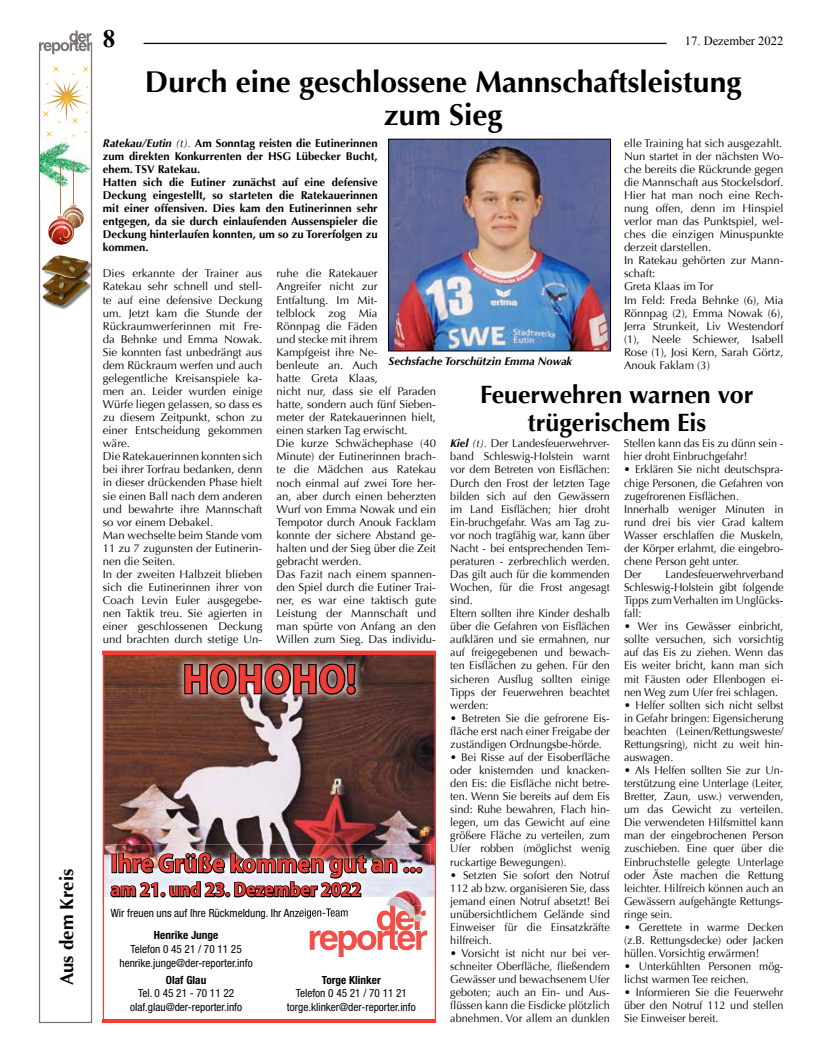
<style>
.page{position:relative;width:819px;height:1053px;background:#fff}
.page>*{position:absolute;margin:0;border:0;box-sizing:border-box;transform-origin:0 0}
.t1{font:700 semi-condensed 41.25px "Myriad Pro";letter-spacing:.02em;color:#f13d37}
.t2{font:700 30px/32.5px "Optima";color:#000;text-align:center}
.t3{font:700 semi-condensed 26.25px "Myriad Pro";color:#f13d37}
.t4{font:700 25px/27.5px "Optima";color:#000;text-align:center}
.t5{font:700 25px "Times New Roman";color:#000}
.t6{font:700 semi-condensed 20px "Myriad Pro";color:#f13d37}
.t7{font:700 18.75px "Optima";color:#000}
.t8{font:12.5px "Times New Roman";color:#000}
.t9{font:11.25px/13px "Optima";color:#000;text-align:justify}
.t10{font:700 11.25px/13px "Optima";color:#000}
.t11{font:condensed 11.25px/13.5px "Helvetica Neue";color:#000;text-align:center}
.t12{font:italic 700 11.25px "Optima";color:#000}
.s1{font-style:italic}
.s2{font-weight:400;font-style:italic}
.s3{font-weight:700;font-style:italic}
.s4{font-weight:700}
</style>
<div class="page">
<hr style="left:144px;top:43px;width:522px;height:1px;background:#000">
<img style="left:103px;top:650px;width:333px;height:372px">
<img style="left:301px;top:882px;width:135px;height:82px">
<img style="left:103px;top:844px;width:327px;height:61px">
<svg style="left:109px;top:849px;width:318px;height:107px"></svg>
<img style="left:390px;top:141px;width:218px;height:208px">
<div style="left:388px;top:139px;width:222px;height:212px;border:1px solid #000"></div>
<svg style="left:39px;top:54px;width:53px;height:968px"></svg>
<svg style="left:39px;top:30px;width:53px;height:24px"></svg>
<div style="left:44px;top:277px;width:47px;height:33px;background:#000;opacity:.5"></div>
<img style="left:43px;top:294px;width:45px;height:12px">
<svg style="left:41px;top:66px;width:51px;height:58px"></svg>
<svg style="left:46px;top:131px;width:6px;height:6px"></svg>
<div style="left:44px;top:266px;width:47px;height:32px;background:#000;opacity:.5"></div>
<img style="left:43px;top:282px;width:45px;height:12px">
<div style="left:43px;top:256px;width:49px;height:26px;background:#000;opacity:.5"></div>
<img style="left:42px;top:255px;width:46px;height:23px">
<img style="left:41px;top:137px;width:49px;height:62px">
<hr style="left:73px;top:160px;width:1px;height:43px;background:#ae794d">
<img style="left:77px;top:207px;width:7px;height:21px">
<img style="left:77px;top:210px;width:7px;height:15px">
<hr style="left:61px;top:160px;width:1px;height:54px;background:#ae794d">
<img style="left:48px;top:219px;width:26px;height:26px">
<img style="left:48px;top:222px;width:26px;height:20px">
<svg style="left:57px;top:202px;width:20px;height:28px"></svg>
<svg style="left:59px;top:236px;width:3px;height:4px"></svg>
<p class="t7" style="left:56px;top:985px;width:118px;rotate:-90deg">Aus dem Kreis</p>
<p class="t5" style="left:103px;top:21px;width:14px">8</p>
<p class="t8" style="left:685px;top:32px;width:100px">17. Dezember 2022</p>
<p class="t2" style="left:145px;top:66px;width:598px">Durch eine geschlossene Mannschaftsleistung zum Sieg</p>
<p class="t10" style="left:103px;top:136px;width:276px"><span class="s1">Ratekau/Eutin</span> <span class="s2">(t).</span> Am Sonntag reisten die Eutinerinnen zum direkten Konkurrenten der HSG Lübecker Bucht, ehem. TSV Ratekau.<br>Hatten sich die Eutiner zunächst auf eine defensive Deckung eingestellt, so starteten die Ratekauerinnen mit einer offensiven. Dies kam den Eutinerinnen sehr entgegen, da sie durch einlaufenden Aussenspieler die Deckung hinterlaufen konnten, um so zu Torerfolgen zu kommen.</p>
<p class="t9" style="left:624px;top:136px;width:161px;text-align:left">elle Training hat sich ausgezahlt.<br>Nun startet in der nächsten Wo&shy;che bereits die Rückrunde gegen die Mannschaft aus Stockelsdorf.<br>Hier hat man noch eine Rech&shy;nung offen, denn im Hinspiel verlor man das Punktspiel, wel&shy;ches die einzigen Minuspunkte derzeit darstellen.<br>In Ratekau gehörten zur Mann&shy;schaft:<br>Greta Klaas im Tor<br>Im Feld: Freda Behnke (6), Mia<br>Rönnpag (2), Emma Nowak (6),<br>Jerra Strunkeit, Liv Westendorf (1), Neele Schiewer, Isabell<br>Rose (1), Josi Kern, Sarah Görtz,<br>Anouk Faklam (3)</p>
<p class="t4" style="left:480px;top:381px;width:275px">Feuerwehren warnen vor trügerischem Eis</p>
<p class="t9" style="left:450px;top:437px;width:161px;text-align:left"><span class="s3">Kiel</span> <span class="s1">(t).</span> Der Landesfeuerwehrver&shy;band Schleswig-Holstein warnt vor dem Betreten von Eisflächen:<br>Durch den Frost der letzten Tage bilden sich auf den Gewässern im Land Eisflächen; hier droht<br>Ein-bruchgefahr. Was am Tag zu&shy;vor noch tragfähig war, kann über<br>Nacht - bei entsprechenden Tem&shy;peraturen - zerbrechlich werden.<br>Das gilt auch für die kommenden<br>Wochen, für die Frost angesagt sind.<br>Eltern sollten ihre Kinder deshalb über die Gefahren von Eisflächen aufklären und sie ermahnen, nur auf freigegebenen und bewach&shy;ten Eisflächen zu gehen. Für den sicheren Ausflug sollten einige<br>Tipps der Feuerwehren beachtet werden:</p>
<p class="t9" style="left:450px;top:711px;width:161px">• Betreten Sie die gefrorene Eis&shy;fläche erst nach einer Freigabe der zuständigen Ordnungsbe-hörde.</p>
<p class="t9" style="left:450px;top:750px;width:161px">• Bei Risse auf der Eisoberfläche oder knisternden und knacken&shy;den Eis: die Eisfläche nicht betre&shy;ten. Wenn Sie bereits auf dem Eis sind: Ruhe bewahren, Flach hin&shy;legen, um das Gewicht auf eine größere Fläche zu verteilen, zum Ufer robben (möglichst wenig ruckartige Bewegungen).</p>
<p class="t9" style="left:450px;top:868px;width:161px">• Setzten Sie sofort den Notruf 112 ab bzw. organisieren Sie, dass jemand einen Notruf absetzt! Bei unübersichtlichem Gelände sind Einweiser für die Einsatzkräfte hilfreich.</p>
<p class="t9" style="left:450px;top:946px;width:161px">• Vorsicht ist nicht nur bei ver&shy;schneiter Oberfläche, fließendem Gewässer und bewachsenem Ufer geboten; auch an Ein- und Aus&shy;flüssen kann die Eisdicke plötzlich abnehmen. Vor allem an dunklen</p>
<p class="t9" style="left:103px;top:267px;width:161px;text-align:left">Dies erkannte der Trainer aus<br>Ratekau sehr schnell und stell&shy;te auf eine defensive Deckung um. Jetzt kam die Stunde der<br>Rückraumwerferinnen mit Fre&shy;da Behnke und Emma Nowak.<br>Sie konnten fast unbedrängt aus dem Rückraum werfen und auch gelegentliche Kreisanspiele ka&shy;men an. Leider wurden einige<br>Würfe liegen gelassen, so dass es zu diesem Zeitpunkt, schon zu einer Entscheidung gekommen wäre.<br>Die Ratekauerinnen konnten sich bei ihrer Torfrau bedanken, denn in dieser drückenden Phase hielt sie einen Ball nach dem anderen und bewahrte ihre Mannschaft so vor einem Debakel.<br>Man wechselte beim Stande vom<br>11 zu 7 zugunsten der Eutinerin&shy;nen die Seiten.<br>In der zweiten Halbzeit blieben sich die Eutinerinnen ihrer von<br>Coach Levin Euler ausgegebe&shy;nen Taktik treu. Sie agierten in einer geschlossenen Deckung und brachten durch stetige Un-</p>
<p class="t9" style="left:276px;top:267px;width:161px;text-align:left">ruhe die Ratekauer<br>Angreifer nicht zur<br>Entfaltung. Im Mit-<br>telblock zog Mia<br>Rönnpag die Fäden<br>und stecke mit ihrem<br>Kampfgeist ihre Ne-<br>benleute an. Auch<br>hatte Greta Klaas,<br>nicht nur, dass sie elf Paraden hatte, sondern auch fünf Sieben&shy;meter der Ratekauerinnen hielt, einen starken Tag erwischt.<br>Die kurze Schwächephase (40<br>Minute) der Eutinerinnen brach&shy;te die Mädchen aus Ratekau noch einmal auf zwei Tore her&shy;an, aber durch einen beherzten<br>Wurf von Emma Nowak und ein<br>Tempotor durch Anouk Facklam konnte der sichere Abstand ge&shy;halten und der Sieg über die Zeit gebracht werden.<br>Das Fazit nach einem spannen&shy;den Spiel durch die Eutiner Trai&shy;ner, es war eine taktisch gute<br>Leistung der Mannschaft und man spürte von Anfang an den<br>Willen zum Sieg. Das individu-</p>
<p class="t12" style="left:388px;top:354px;width:185px">Sechsfache Torschützin Emma Nowak</p>
<p class="t9" style="left:624px;top:437px;width:161px">Stellen kann das Eis zu dünn sein - hier droht Einbruchgefahr!</p>
<p class="t9" style="left:624px;top:463px;width:161px;text-align:left">• Erklären Sie nicht deutschspra&shy;chige Personen, die Gefahren von zugefrorenen Eisflächen.<br>Innerhalb weniger Minuten in rund drei bis vier Grad kaltem<br>Wasser erschlaffen die Muskeln, der Körper erlahmt, die eingebro&shy;chene Person geht unter.<br>Der</p>
<p class="t9" style="left:624px;top:567px;width:161px;text-indent:41px">Landesfeuerwehrverband Schleswig-Holstein gibt folgende Tipps zum Verhalten im Unglücks&shy;fall:</p>
<p class="t9" style="left:624px;top:620px;width:161px">• Wer ins Gewässer einbricht, sollte versuchen, sich vorsichtig auf das Eis zu ziehen. Wenn das Eis weiter bricht, kann man sich mit Fäusten oder Ellenbogen ei&shy;nen Weg zum Ufer frei schlagen.</p>
<p class="t9" style="left:624px;top:698px;width:161px">• Helfer sollten sich nicht selbst in Gefahr bringen: Eigensicherung beachten (Leinen/Rettungsweste/ Rettungsring), nicht zu weit hin&shy;auswagen.</p>
<p class="t9" style="left:624px;top:763px;width:161px">• Als Helfen sollten Sie zur Un&shy;terstützung eine Unterlage (Leiter, Bretter, Zaun, usw.) verwenden, um das Gewicht zu verteilen.<br>Die verwendeten Hilfsmittel kann man der eingebrochenen Person zuschieben. Eine quer über die Einbruchstelle gelegte Unterlage oder Äste machen die Rettung leichter. Hilfreich können auch an Gewässern aufgehängte Rettungs&shy;ringe sein.</p>
<p class="t9" style="left:624px;top:920px;width:161px">• Gerettete in warme Decken (z.B. Rettungsdecke) oder Jacken hüllen. Vorsichtig erwärmen!</p>
<p class="t9" style="left:624px;top:959px;width:161px">• Unterkühlten Personen mög&shy;lichst warmen Tee reichen.</p>
<p class="t9" style="left:624px;top:985px;width:161px">• Informieren Sie die Feuerwehr über den Notruf 112 und stellen Sie Einweiser bereit.</p>
<p class="t1" style="left:183px;top:656px;width:175px">HOHOHO!</p>
<p class="t3" style="left:111px;top:848px;width:313px">Ihre Grüße kommen gut an ...</p>
<p class="t6" style="left:111px;top:878px;width:252px">am 21. und 23. Dezember 2022</p>
<p class="t11" style="left:111px;top:905px;width:239px">Wir freuen uns auf Ihre Rückmeldung. Ihr Anzeigen-Team</p>
<p class="t11" style="left:119px;top:928px;width:135px"><span class="s4">Henrike Junge<br></span>Telefon 0 45 21 / 70 11 25 henrike.junge@der-reporter.info</p>
<p class="t11" style="left:130px;top:972px;width:114px"><span class="s4">Olaf Glau<br></span>Tel. 0 45 21 - 70 11 22 olaf.glau@der-reporter.info</p>
<p class="t11" style="left:287px;top:972px;width:130px"><span class="s4">Torge Klinker<br></span>Telefon 0 45 21 / 70 11 21 torge.klinker@der-reporter.info</p>
</div>
